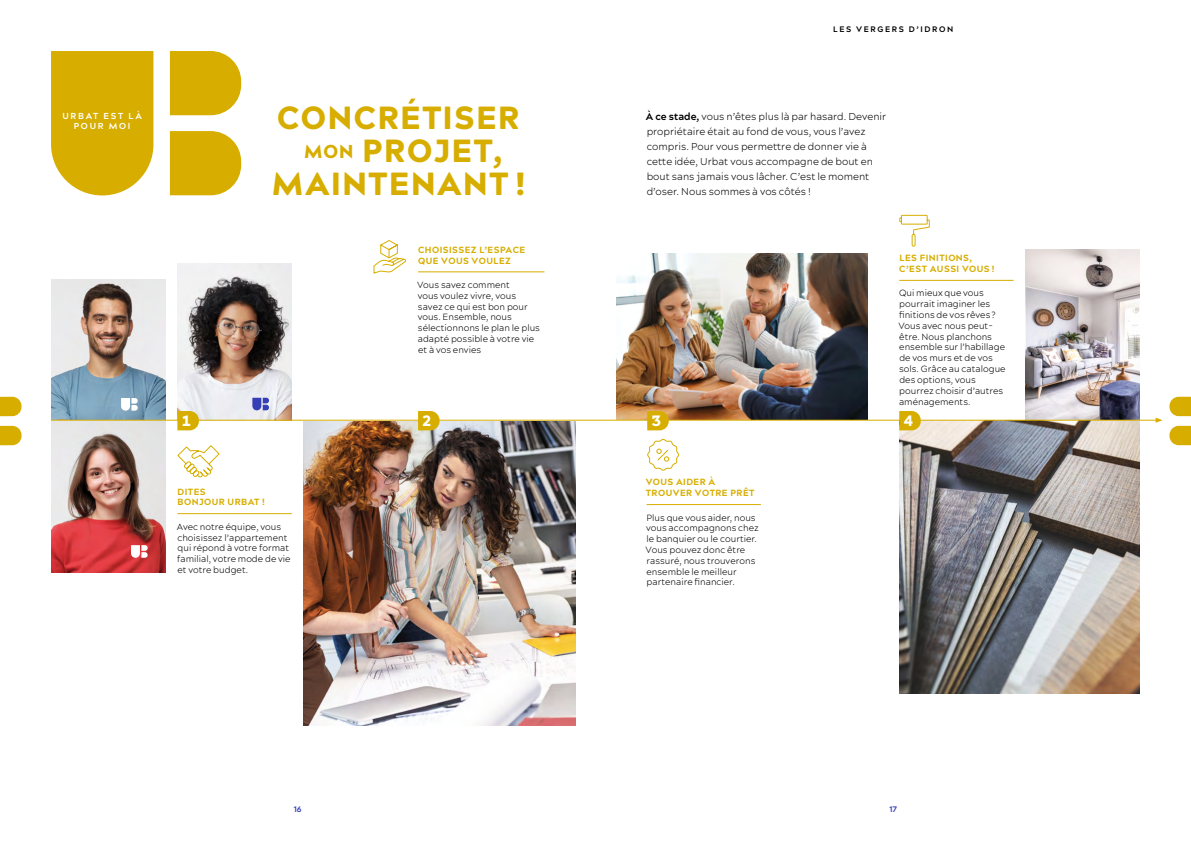
<style>
.page{position:relative;width:1191px;height:842px;background:#fff}
.page>*{position:absolute;margin:0;border:0;box-sizing:border-box;transform-origin:0 0}
.t1{font:900 32px/33px "Acherus Grotesque";letter-spacing:.05em;color:#d7ae00;text-align:center}
.t2{font:900 15px "Acherus Grotesque";color:#fff}
.t3{font:300 10px/15px "Acherus Grotesque";color:#000}
.t4{font:300 9px/10.8px "Acherus Grotesque";color:#000}
.t5{font:800 9px/10.8px "Acherus Grotesque";letter-spacing:.05em;color:#d7ae00}
.t6{font:700 8.7px/10.4px "Acherus Grotesque";letter-spacing:.2em;color:#fff;text-align:center}
.t7{font:700 8px "Acherus Grotesque";letter-spacing:.2em;color:#000}
.t8{font:700 8px "Acherus Grotesque";color:#353fb6}
.s1{font-size:18.7px}
.s2{font-weight:700}
</style>
<div class="page">
<img style="left:304px;top:421px;width:271px;height:305px">
<hr style="left:177px;top:513px;width:115px;height:1px;background:#d7ae00">
<hr style="left:418px;top:271px;width:126px;height:1px;background:#d7ae00">
<img style="left:177px;top:264px;width:115px;height:156px">
<img style="left:51px;top:279px;width:114px;height:293px">
<svg style="left:51px;top:51px;width:102px;height:144px;background:#d9b312"></svg>
<svg style="left:170px;top:51px;width:71px;height:64px;background:#dab415"></svg>
<svg style="left:170px;top:131px;width:71px;height:64px;background:#dab415"></svg>
<svg style="left:177px;top:445px;width:43px;height:33px"></svg>
<svg style="left:373px;top:240px;width:33px;height:34px"></svg>
<svg style="left:121px;top:398px;width:17px;height:13px"></svg>
<svg style="left:252px;top:398px;width:17px;height:12px"></svg>
<svg style="left:131px;top:545px;width:17px;height:13px"></svg>
<img style="left:1025px;top:249px;width:115px;height:171px">
<hr style="left:646px;top:504px;width:115px;height:1px;background:#d7ae00">
<hr style="left:899px;top:280px;width:114px;height:1px;background:#d7ae00">
<img style="left:899px;top:421px;width:241px;height:273px">
<img style="left:617px;top:253px;width:250px;height:167px">
<hr style="left:51px;top:420px;width:1106px;height:1px;background:#d7ae00">
<svg style="left:1155px;top:418px;width:7px;height:5px"></svg>
<svg style="left:899px;top:411px;width:21px;height:19px"></svg>
<svg style="left:647px;top:411px;width:21px;height:19px"></svg>
<svg style="left:647px;top:438px;width:32px;height:33px"></svg>
<svg style="left:899px;top:214px;width:31px;height:33px"></svg>
<svg style="left:177px;top:411px;width:22px;height:19px"></svg>
<svg style="left:418px;top:411px;width:21px;height:19px"></svg>
<svg style="left:0;top:397px;width:21px;height:19px"></svg>
<svg style="left:0;top:426px;width:21px;height:19px"></svg>
<svg style="left:1169px;top:397px;width:22px;height:19px"></svg>
<svg style="left:1169px;top:426px;width:22px;height:19px"></svg>
<p class="t7" style="left:833px;top:24px;width:121px">LES VERGERS D’IDRON</p>
<p class="t6" style="left:62px;top:110px;width:81px">URBAT EST LÀ<br>POUR MOI</p>
<h1 class="t1" style="left:272px;top:101px;width:255px">CONCRÉTISER<br><span class="s1">MON</span> PROJET,<br>MAINTENANT !</h1>
<p class="t3" style="left:646px;top:109px;width:242px"><span class="s2">À ce stade,</span> vous n’êtes plus là par hasard. Devenir propriétaire était au fond de vous, vous l’avez compris. Pour vous permettre de donner vie à cette idée, Urbat vous accompagne de bout en bout sans jamais vous lâcher. C’est le moment d’oser. Nous sommes à vos côtés !</p>
<p class="t5" style="left:418px;top:244px;width:109px">CHOISISSEZ L’ESPACE<br>QUE VOUS VOULEZ</p>
<p class="t4" style="left:417px;top:279px;width:124px">Vous savez comment<br>vous voulez vivre, vous savez ce qui est bon pour vous. Ensemble, nous sélectionnons le plan le plus adapté possible à votre vie et à vos envies</p>
<p class="t5" style="left:899px;top:252px;width:97px">LES FINITIONS,<br>C’EST AUSSI VOUS !</p>
<p class="t4" style="left:898px;top:288px;width:109px">Qui mieux que vous pourrait imaginer les finitions de vos rêves?<br>Vous avec nous peut&shy;être. Nous planchons ensemble sur l’habillage de vos murs et de vos sols. Grâce au catalogue des options, vous pourrez choisir d’autres aménagements.</p>
<h2 class="t2" style="left:182px;top:411px;width:11px">1</h2>
<h2 class="t2" style="left:422px;top:411px;width:11px">2</h2>
<h2 class="t2" style="left:651px;top:411px;width:11px">3</h2>
<h2 class="t2" style="left:903px;top:411px;width:11px">4</h2>
<p class="t5" style="left:178px;top:486px;width:89px">DITES<br>BONJOUR URBAT !</p>
<p class="t4" style="left:177px;top:521px;width:115px">Avec notre équipe, vous choisissez l’appartement qui répond à votre format familial, votre mode de vie et votre budget.</p>
<p class="t5" style="left:645px;top:477px;width:110px">VOUS AIDER À<br>TROUVER VOTRE PRÊT</p>
<p class="t4" style="left:645px;top:512px;width:115px">Plus que vous aider, nous vous accompagnons chez le banquier ou le courtier.<br>Vous pouvez donc être rassuré, nous trouverons ensemble le meilleur partenaire financier.</p>
<p class="t8" style="left:294px;top:804px;width:9px">16</p>
<p class="t8" style="left:889px;top:804px;width:9px">17</p>
</div>
